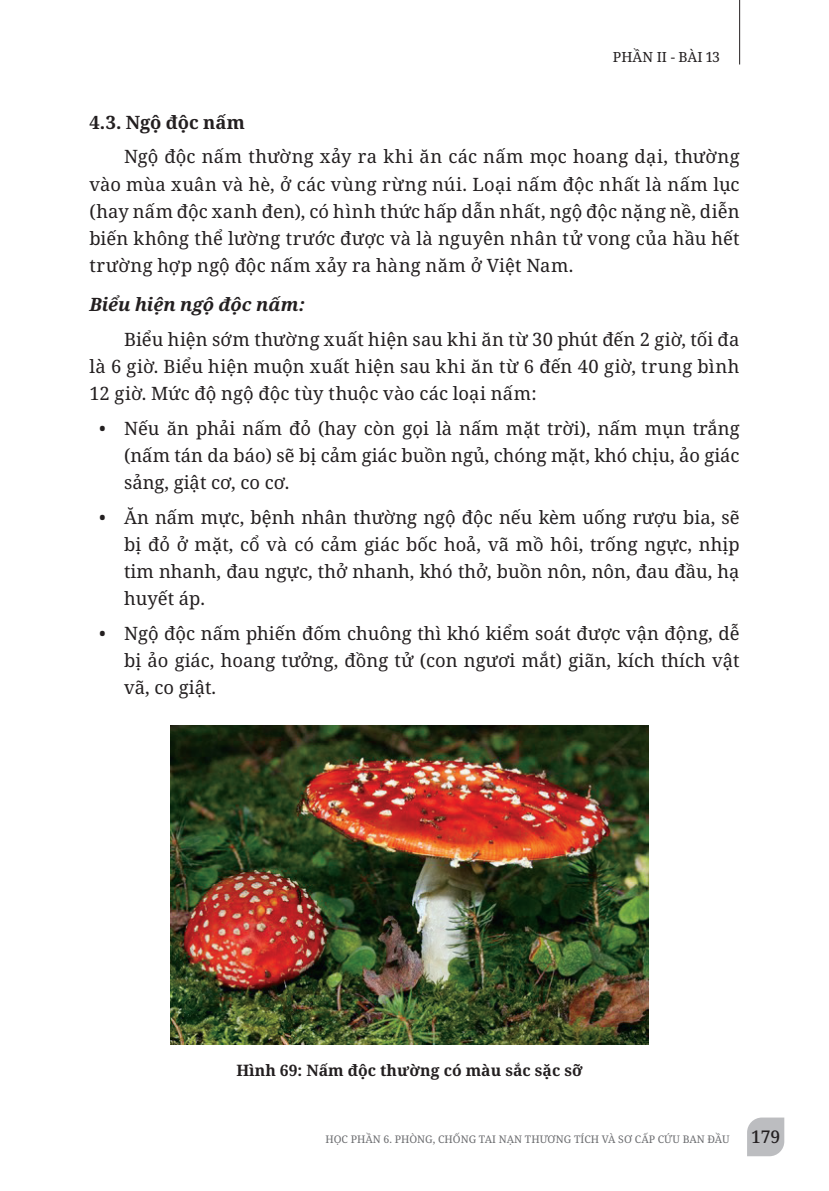
<style>
.page{position:relative;width:829px;height:1191px;background:#fff}
.page>*{position:absolute;margin:0;border:0;box-sizing:border-box;transform-origin:0 0}
.t1{font:18.38px/27.1px "Noto Serif";color:#231f20;text-align:justify}
.Subtitle_2{font:italic 700 18.38px "Noto Serif";color:#231f20}
.Section_1{font:700 18.38px "Noto Serif";letter-spacing:-.005em;color:#231f20}
.t2{font:700 15.75px "Noto Serif";color:#231f20}
.t3{font:14px "Noto Serif";color:#231f20}
.t4{font:10.5px "Noto Serif";color:#6c6d70}
.s1{font-weight:500;font-size:17.5px;color:#231f20}
</style>
<div class="page">
<svg style="left:747px;top:1117px;width:37px;height:39px"></svg>
<hr style="left:739px;top:0;width:1px;height:64px;background:#231f20">
<img style="left:170px;top:725px;width:478px;height:319px">
<p class="t3" style="left:613px;top:47px;width:108px">PHẦN II - BÀI 13</p>
<p class="Section_1" style="left:89px;top:109px;width:157px">4.3. Ngộ độc nấm</p>
<p class="t1" style="left:89px;top:144px;width:651px;text-indent:35px">Ngộ độc nấm thường xảy ra khi ăn các nấm mọc hoang dại, thường vào mùa xuân và hè, ở các vùng rừng núi. Loại nấm độc nhất là nấm lục (hay nấm độc xanh đen), có hình thức hấp dẫn nhất, ngộ độc nặng nề, diễn biến không thể lường trước được và là nguyên nhân tử vong của hầu hết trường hợp ngộ độc nấm xảy ra hàng năm ở Việt Nam.</p>
<p class="Subtitle_2" style="left:89px;top:292px;width:217px">Biểu hiện ngộ độc nấm:</p>
<p class="t1" style="left:89px;top:326px;width:651px;text-indent:35px">Biểu hiện sớm thường xuất hiện sau khi ăn từ 30 phút đến 2 giờ, tối đa là 6 giờ. Biểu hiện muộn xuất hiện sau khi ăn từ 6 đến 40 giờ, trung bình 12 giờ. Mức độ ngộ độc tùy thuộc vào các loại nấm:</p>
<p class="t1" style="left:124px;top:415px;width:617px;text-indent:-25px">• Nếu ăn phải nấm đỏ (hay còn gọi là nấm mặt trời), nấm mụn trắng (nấm tán da báo) sẽ bị cảm giác buồn ngủ, chóng mặt, khó chịu, ảo giác sảng, giật cơ, co cơ.</p>
<p class="t1" style="left:124px;top:504px;width:617px;text-indent:-25px">• Ăn nấm mực, bệnh nhân thường ngộ độc nếu kèm uống rượu bia, sẽ bị đỏ ở mặt, cổ và có cảm giác bốc hoả, vã mồ hôi, trống ngực, nhịp tim nhanh, đau ngực, thở nhanh, khó thở, buồn nôn, nôn, đau đầu, hạ huyết áp.</p>
<p class="t1" style="left:124px;top:620px;width:617px;text-indent:-25px">• Ngộ độc nấm phiến đốm chuông thì khó kiểm soát được vận động, dễ bị ảo giác, hoang tưởng, đồng tử (con ngươi mắt) giãn, kích thích vật vã, co giật.</p>
<p class="t2" style="left:236px;top:1059px;width:348px">Hình 69: Nấm độc thường có màu sắc sặc sỡ</p>
<p class="t4" style="left:325px;top:1132px;width:456px">HỌC PHẦN 6. PHÒNG, CHỐNG TAI NẠN THƯƠNG TÍCH VÀ SƠ CẤP CỨU BAN ĐẦU <span class="s1">179</span></p>
</div>
